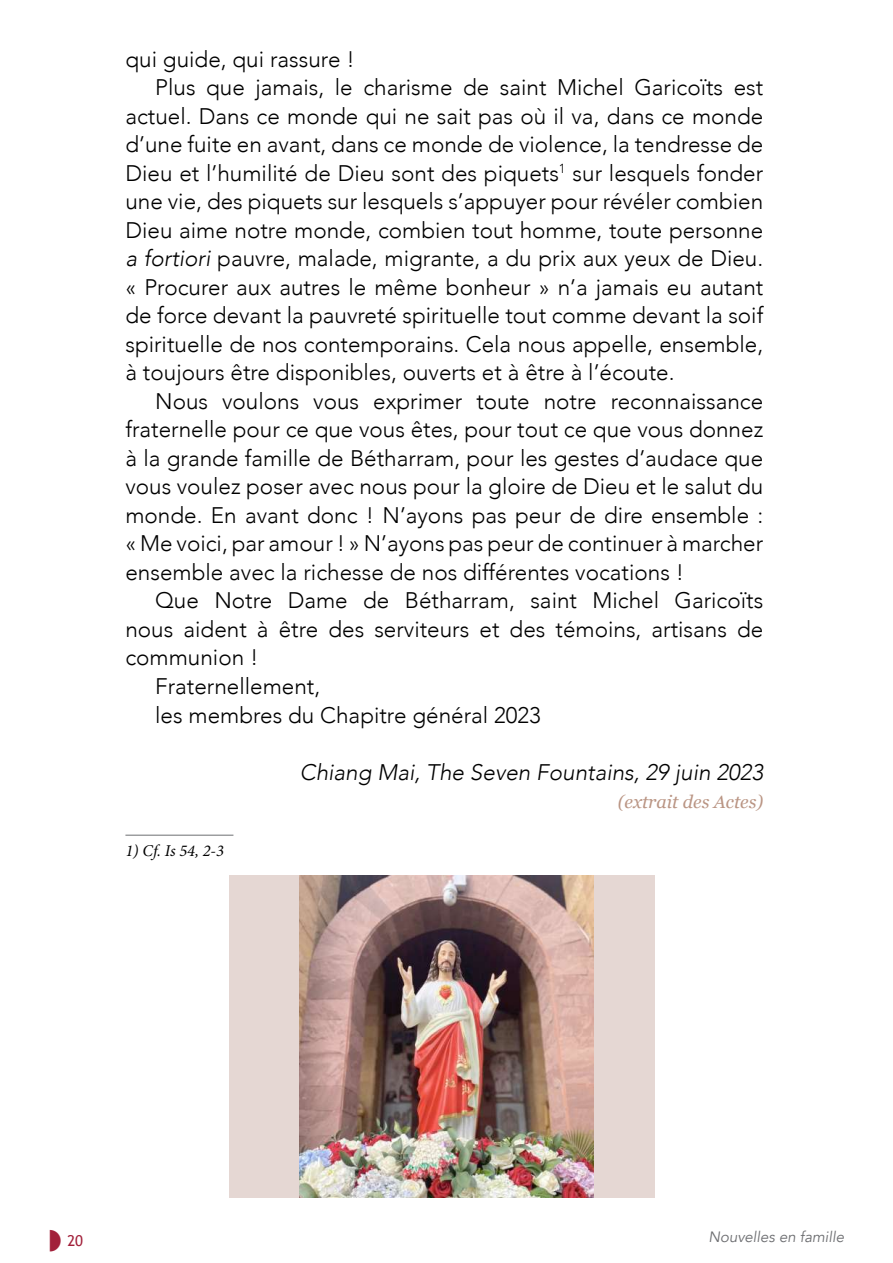
<style>
.page{position:relative;width:893px;height:1263px;background:#fff}
.page>*{position:absolute;margin:0;border:0;box-sizing:border-box;transform-origin:0 0}
.t1{font:300 22.5px "Avenir";color:#000}
.t2{font:italic 300 22.5px "Avenir";color:#000}
.t3{font:italic 18px "Georgia";color:#ba9584}
.t4{font:italic 16.5px "Minion Pro";color:#000}
.t5{font:italic 15px "Avenir";color:#6d6e71}
.t6{font:15px "Trebuchet MS";color:#a2203a}
.s1{font-style:italic}
</style>
<div class="page">
<hr style="left:125px;top:835px;width:108px;height:1px;background:#6d6e71">
<div style="left:230px;top:875px;width:425px;height:323px;background:#e5d7d3"></div>
<img style="left:300px;top:875px;width:293px;height:323px">
<p class="t1" style="left:125px;top:46px;width:231px">qui guide, qui rassure !</p>
<p class="t1" style="left:155px;top:74px;width:610px">Plus que jamais, le charisme de saint Michel Garicoïts est</p>
<p class="t1" style="left:125px;top:103px;width:639px">actuel. Dans ce monde qui ne sait pas où il va, dans ce monde</p>
<p class="t1" style="left:125px;top:131px;width:639px">d’une fuite en avant, dans ce monde de violence, la tendresse de</p>
<p class="t1" style="left:125px;top:160px;width:639px">Dieu et l’humilité de Dieu sont des piquets<sup>1</sup> sur lesquels fonder</p>
<p class="t1" style="left:125px;top:188px;width:639px">une vie, des piquets sur lesquels s’appuyer pour révéler combien</p>
<p class="t1" style="left:125px;top:217px;width:639px">Dieu aime notre monde, combien tout homme, toute personne</p>
<p class="t1" style="left:125px;top:245px;width:639px"><span class="s1">a fortiori</span> pauvre, malade, migrante, a du prix aux yeux de Dieu.</p>
<p class="t1" style="left:125px;top:274px;width:639px">« Procurer aux autres le même bonheur » n’a jamais eu autant</p>
<p class="t1" style="left:125px;top:302px;width:639px">de force devant la pauvreté spirituelle tout comme devant la soif</p>
<p class="t1" style="left:125px;top:331px;width:639px">spirituelle de nos contemporains. Cela nous appelle, ensemble,</p>
<p class="t1" style="left:125px;top:359px;width:551px">à toujours être disponibles, ouverts et à être à l’écoute.</p>
<p class="t1" style="left:155px;top:388px;width:610px">Nous voulons vous exprimer toute notre reconnaissance</p>
<p class="t1" style="left:125px;top:416px;width:639px">fraternelle pour ce que vous êtes, pour tout ce que vous donnez</p>
<p class="t1" style="left:125px;top:445px;width:639px">à la grande famille de Bétharram, pour les gestes d’audace que</p>
<p class="t1" style="left:125px;top:473px;width:639px">vous voulez poser avec nous pour la gloire de Dieu et le salut du</p>
<p class="t1" style="left:125px;top:502px;width:639px">monde. En avant donc ! N’ayons pas peur de dire ensemble :</p>
<p class="t1" style="left:125px;top:530px;width:639px">« Me voici, par amour ! » N’ayons pas peur de continuer à marcher</p>
<p class="t1" style="left:125px;top:559px;width:560px">ensemble avec la richesse de nos différentes vocations !</p>
<p class="t1" style="left:155px;top:587px;width:610px">Que Notre Dame de Bétharram, saint Michel Garicoïts</p>
<p class="t1" style="left:125px;top:616px;width:639px">nous aident à être des serviteurs et des témoins, artisans de</p>
<p class="t1" style="left:125px;top:644px;width:134px">communion !</p>
<p class="t1" style="left:155px;top:673px;width:167px">Fraternellement,</p>
<p class="t1" style="left:155px;top:701px;width:387px">les membres du Chapitre général 2023</p>
<p class="t2" style="left:300px;top:758px;width:465px">Chiang Mai, The Seven Fountains, 29 juin 2023</p>
<p class="t3" style="left:618px;top:788px;width:147px">(extrait des Actes)</p>
<p class="t4" style="left:125px;top:840px;width:100px">1) Cf. Is 54, 2-3</p>
<p class="t6" style="left:67px;top:1232px;width:17px">20</p>
<p class="t5" style="left:708px;top:1228px;width:137px">Nouvelles en famille</p>
</div>
